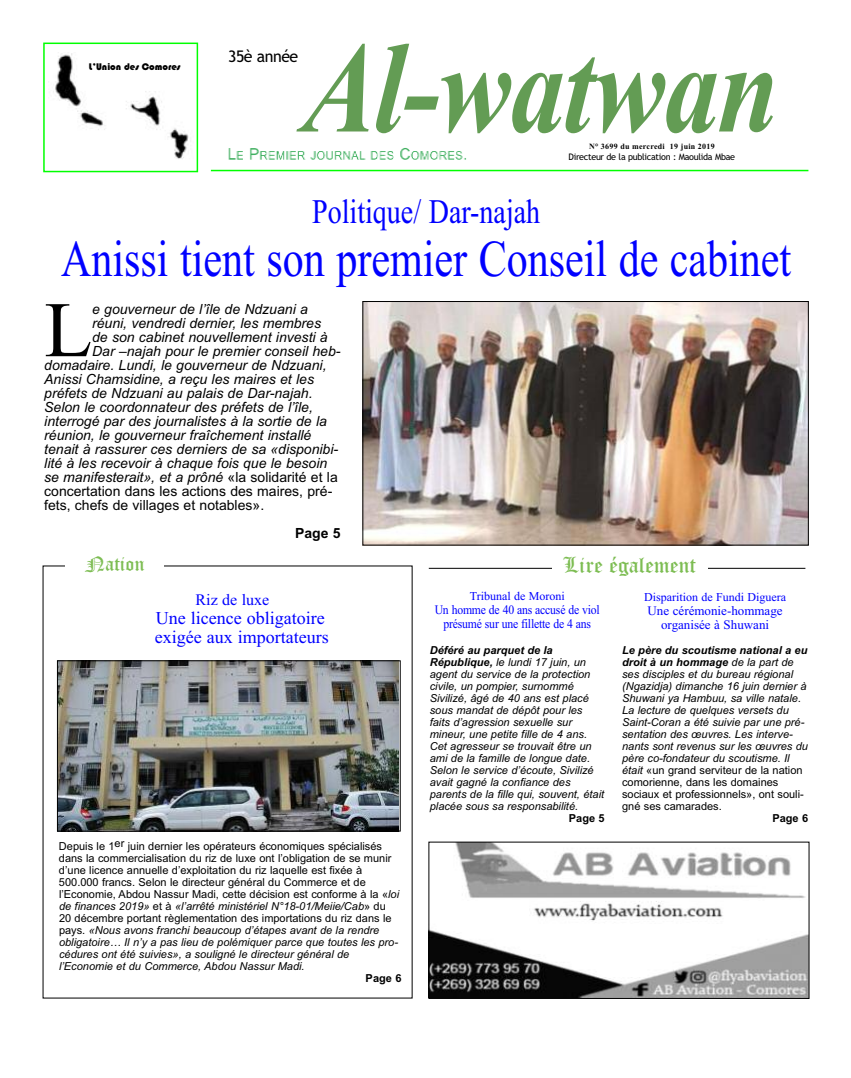
<style>
.page{position:relative;width:851px;height:1078px;background:#fff}
.page>*{position:absolute;margin:0;border:0;box-sizing:border-box;transform-origin:0 0}
.t1{font:italic 700 129.5px "Times New Roman";letter-spacing:-.015em;color:#639c54;scale:.85 1}
.t2{font:78.5px "Times New Roman";color:#000}
.t3{font:51.6px "Times New Roman";color:#00f;scale:.81 1}
.t4{font:34.4px "Times New Roman";color:#00f;scale:.81 1}
.t5{font:22px "Old English Text";color:#7dbd53}
.t6{font:20px "Old English Text";color:#7dbd53}
.t7{font:18px/19px "Times New Roman";color:#00f}
.t8{font:16px "Times New Roman";color:#00f}
.t9{font:16px "Trebuchet MS";letter-spacing:-.03em;color:#000}
.t10{font:italic 14px "Arial";color:#000}
.t11{font:14px "Arial";color:#000}
.t12{font:700 14px "Arial";color:#000}
.t13{font:13px/14px "Times New Roman";letter-spacing:-.015em;color:#00f;text-align:center;scale:.9 1}
.t14{font:13px/14px "Times New Roman";letter-spacing:-.015em;color:#00f;text-align:center}
.t15{font:12px "Times New Roman";color:#00f}
.t16{font:italic 11px/12px "Arial";color:#000}
.t17{font:11px/12px "Arial";color:#000}
.t18{font:700 11px "Arial";color:#000}
.t19{font:10px "Bauhaus 93";color:#000}
.t20{font:9px "Trebuchet MS";letter-spacing:-.03em;color:#000}
.t21{font:700 8px "Times New Roman";letter-spacing:.03em;color:#000}
.s1{font-style:normal}
.s2{font-style:italic}
.s3{font-weight:700}
</style>
<div class="page">
<img style="left:228px;top:147px;width:239px;height:13px">
<img style="left:53px;top:53px;width:138px;height:106px">
<div style="left:43px;top:43px;width:155px;height:129px;border:2px solid #0f0"></div>
<hr style="left:211px;top:170px;width:597px;height:1px;background:#0f0">
<hr style="left:428px;top:567px;width:377px;height:1px;background:#000">
<img style="left:430px;top:843px;width:377px;height:153px">
<div style="left:428px;top:841px;width:381px;height:157px;border:1px solid #000"></div>
<img style="left:364px;top:303px;width:442px;height:240px">
<div style="left:362px;top:301px;width:446px;height:244px;border:1px solid #000"></div>
<img style="left:59px;top:662px;width:339px;height:167px">
<div style="left:57px;top:660px;width:343px;height:171px;border:1px solid #000"></div>
<div style="left:552px;top:557px;width:155px;height:22px;background:#fff"></div>
<p class="t19" style="left:89px;top:61px;width:93px">L’Union des Comores</p>
<h3 class="t9" style="left:228px;top:47px;width:72px">35è année</h3>
<h1 class="t1" style="left:302px;top:11px;width:561px">Al-watwan</h1>
<p class="t20" style="left:568px;top:151px;width:168px">Directeur de la publication : Maoulida Mbae</p>
<p class="t21" style="left:589px;top:141px;width:77px">N° 3699 du mercredi</p>
<p class="t21" style="left:669px;top:141px;width:46px">19 juin 2019</p>
<h3 class="t4" style="left:312px;top:191px;width:283px">Politique/ Dar-najah</h3>
<h3 class="t3" style="left:61px;top:228px;width:902px">Anissi tient son premier Conseil de cabinet</h3>
<h2 class="t2" style="left:44px;top:283px;width:49px">L</h2>
<p class="t10" style="left:92px;top:301px;width:217px">e gouverneur de l’île de Ndzuani a</p>
<p class="t10" style="left:92px;top:315px;width:230px">réuni, vendredi dernier, les membres</p>
<p class="t10" style="left:92px;top:329px;width:237px">de son cabinet nouvellement investi à</p>
<p class="t10" style="left:92px;top:343px;width:250px">Dar –najah pour le premier conseil heb-</p>
<p class="t10" style="left:44px;top:357px;width:284px">domadaire. Lundi, le gouverneur de Ndzuani,</p>
<p class="t10" style="left:44px;top:371px;width:271px">Anissi Chamsidine, a reçu les maires et les</p>
<p class="t10" style="left:44px;top:385px;width:270px">préfets de Ndzuani au palais de Dar-najah.</p>
<p class="t10" style="left:44px;top:399px;width:270px">Selon le coordonnateur des préfets de l’île,</p>
<p class="t10" style="left:44px;top:413px;width:284px">interrogé par des journalistes à la sortie de la</p>
<p class="t10" style="left:44px;top:427px;width:268px">réunion, le gouverneur fraîchement installé</p>
<p class="t10" style="left:44px;top:441px;width:295px">tenait à rassurer ces derniers de sa «disponibi-</p>
<p class="t10" style="left:44px;top:455px;width:284px">lité à les recevoir à chaque fois que le besoin</p>
<p class="t10" style="left:44px;top:469px;width:295px">se manifesterait», et a prôné <span class="s1">«la solidarité et la</span></p>
<p class="t11" style="left:44px;top:483px;width:289px">concertation dans les actions des maires, pré-</p>
<p class="t11" style="left:44px;top:497px;width:221px">fets, chefs de villages et notables».</p>
<p class="t12" style="left:295px;top:525px;width:47px">Page 5</p>
<h3 class="t6" style="left:85px;top:552px;width:61px">Nation</h3>
<h3 class="t8" style="left:195px;top:590px;width:75px">Riz de luxe</h3>
<h3 class="t7" style="left:155px;top:608px;width:175px">Une licence obligatoire exigée aux importateurs</h3>
<p class="t17" style="left:59px;top:840px;width:342px">Depuis le 1er juin dernier les opérateurs économiques spécialisés dans la commercialisation du riz de luxe ont l’obligation de se munir d’une licence annuelle d’exploitation du riz laquelle est fixée à 500.000 francs. Selon le directeur général du Commerce et de l’Economie, Abdou Nassur Madi, cette décision est conforme à la «<span class="s2">loi de finances 2019»</span> et à <span class="s2">«l’arrêté ministériel N°18-01/Meiie/Cab</span>» du 20 décembre portant règlementation des importations du riz dans le pays. <span class="s2">«Nous avons franchi beaucoup d’étapes avant de la rendre obligatoire… Il n’y a pas lieu de polémiquer parce que toutes les pro&shy;cédures ont été suivies», a souligné le directeur général de l’Economie et du Commerce, Abdou Nassur Madi.</span></p>
<p class="t18" style="left:365px;top:971px;width:37px">Page 6</p>
<h3 class="t5" style="left:563px;top:552px;width:134px">Lire également</h3>
<p class="t15" style="left:469px;top:588px;width:96px">Tribunal de Moroni</p>
<p class="t13" style="left:434px;top:602px;width:185px">Un homme de 40 ans accusé de viol présumé sur une fillette de 4 ans</p>
<p class="t16" style="left:429px;top:643px;width:176px"><span class="s3">Déféré au parquet de la<br>République,</span> le lundi 17 juin, un agent du service de la protection civile, un pompier, surnommé<br>Sivilizé, âgé de 40 ans est placé sous mandat de dépôt pour les faits d’agression sexuelle sur mineur, une petite fille de 4 ans.<br>Cet agresseur se trouvait être un ami de la famille de longue date.<br>Selon le service d’écoute, Sivilizé avait gagné la confiance des parents de la fille qui, souvent, était placée sous sa responsabilité.</p>
<p class="t18" style="left:569px;top:811px;width:37px">Page 5</p>
<p class="t15" style="left:644px;top:589px;width:143px">Disparition de Fundi Diguera</p>
<p class="t14" style="left:647px;top:603px;width:136px">Une cérémonie-hommage organisée à Shuwani</p>
<p class="t16" style="left:622px;top:644px;width:187px"><span class="s3">Le père du scoutisme national a eu droit à un hommage</span> de la part de ses disciples et du bureau régional (Ngazidja) dimanche 16 juin dernier à Shuwani ya Hambuu, sa ville natale.<br>La lecture de quelques versets du Saint-Coran a été suivie par une pré&shy;sentation des œuvres. Les interve&shy;nants sont revenus sur les œuvres du père co-fondateur du scoutisme. Il était <span class="s1">«un grand serviteur de la nation comorienne, dans les domaines sociaux et professionnels», ont souli&shy;gné ses camarades.</span></p>
<p class="t18" style="left:772px;top:811px;width:37px">Page 6</p>
</div>
